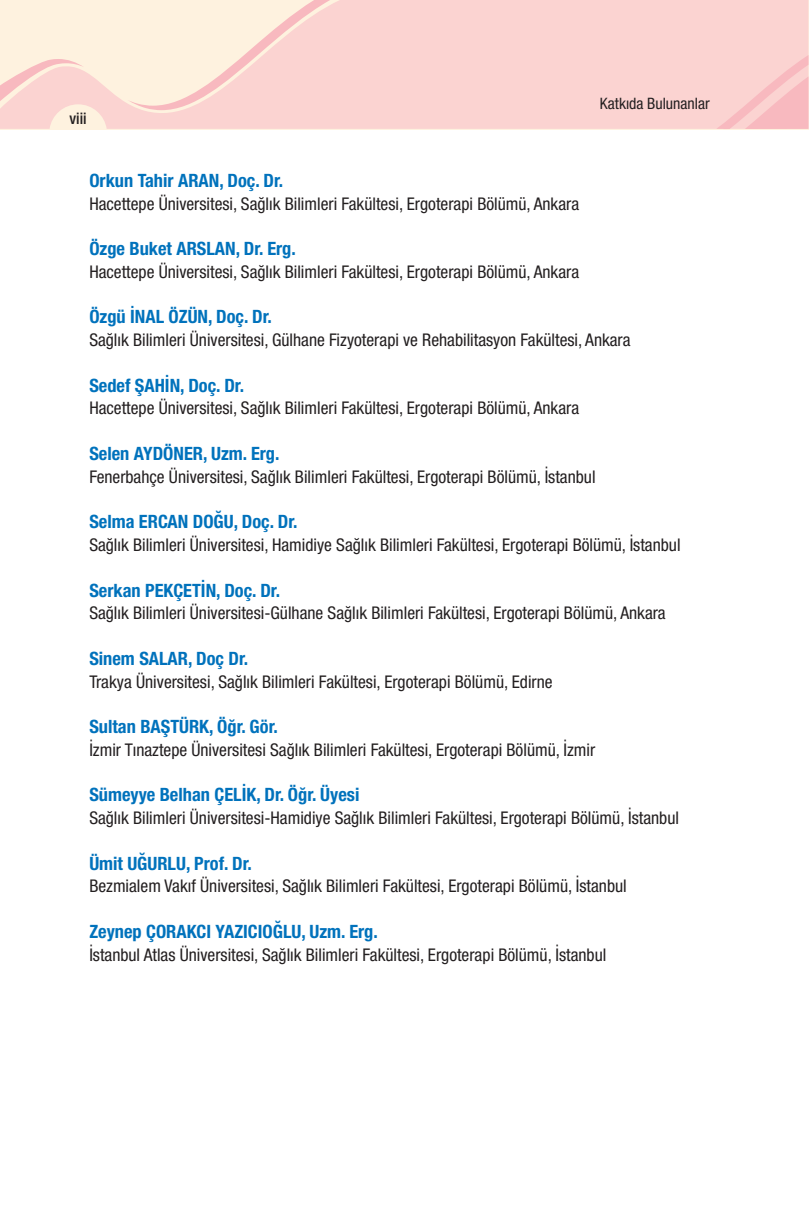
<style>
.page{position:relative;width:809px;height:1221px;background:#fff}
.page>*{position:absolute;margin:0;border:0;box-sizing:border-box;transform-origin:0 0}
.t1{font:700 18.38px "Helvetica 77 Cn";color:#0072bc}
.t2{font:17.5px "Helvetica 57 Cn";color:#231f20}
.t3{font:15.75px "Helvetica 57 Cn";color:#231f20}
.t4{font:15.75px "Helvetica 67 Med Cn";color:#231f20}
</style>
<div class="page">
<svg style="left:0;top:0;width:808px;height:129px;background:#fbd6d2"></svg>
<svg style="left:127px;top:0;width:203px;height:110px;background:#fce3d7"></svg>
<svg style="left:716px;top:55px;width:92px;height:74px;background:#f9c9ca"></svg>
<svg style="left:0;top:59px;width:107px;height:70px;background:#fbdbd4"></svg>
<p class="t4" style="left:69px;top:109px;width:19px">viii</p>
<p class="t3" style="left:600px;top:94px;width:111px">Katkıda Bulunanlar</p>
<p class="t1" style="left:89px;top:169px;width:195px">Orkun Tahir ARAN, Doç. Dr.</p>
<p class="t2" style="left:89px;top:193px;width:491px">Hacettepe Üniversitesi, Sağlık Bilimleri Fakültesi, Ergoterapi Bölümü, Ankara</p>
<p class="t1" style="left:89px;top:237px;width:208px">Özge Buket ARSLAN, Dr. Erg.</p>
<p class="t2" style="left:89px;top:261px;width:491px">Hacettepe Üniversitesi, Sağlık Bilimleri Fakültesi, Ergoterapi Bölümü, Ankara</p>
<p class="t1" style="left:89px;top:306px;width:184px">Özgü İNAL ÖZÜN, Doç. Dr.</p>
<p class="t2" style="left:89px;top:330px;width:543px">Sağlık Bilimleri Üniversitesi, Gülhane Fizyoterapi ve Rehabilitasyon Fakültesi, Ankara</p>
<p class="t1" style="left:89px;top:374px;width:156px">Sedef ŞAHİN, Doç. Dr.</p>
<p class="t2" style="left:89px;top:398px;width:491px">Hacettepe Üniversitesi, Sağlık Bilimleri Fakültesi, Ergoterapi Bölümü, Ankara</p>
<p class="t1" style="left:89px;top:442px;width:192px">Selen AYDÖNER, Uzm. Erg.</p>
<p class="t2" style="left:89px;top:466px;width:507px">Fenerbahçe Üniversitesi, Sağlık Bilimleri Fakültesi, Ergoterapi Bölümü, İstanbul</p>
<p class="t1" style="left:89px;top:510px;width:210px">Selma ERCAN DOĞU, Doç. Dr.</p>
<p class="t2" style="left:89px;top:534px;width:592px">Sağlık Bilimleri Üniversitesi, Hamidiye Sağlık Bilimleri Fakültesi, Ergoterapi Bölümü, İstanbul</p>
<p class="t1" style="left:89px;top:579px;width:192px">Serkan PEKÇETİN, Doç. Dr.</p>
<p class="t2" style="left:89px;top:603px;width:578px">Sağlık Bilimleri Üniversitesi-Gülhane Sağlık Bilimleri Fakültesi, Ergoterapi Bölümü, Ankara</p>
<p class="t1" style="left:89px;top:647px;width:160px">Sinem SALAR, Doç Dr.</p>
<p class="t2" style="left:89px;top:671px;width:465px">Trakya Üniversitesi, Sağlık Bilimleri Fakültesi, Ergoterapi Bölümü, Edirne</p>
<p class="t1" style="left:89px;top:715px;width:190px">Sultan BAŞTÜRK, Öğr. Gör.</p>
<p class="t2" style="left:89px;top:739px;width:507px">İzmir Tınaztepe Üniversitesi Sağlık Bilimleri Fakültesi, Ergoterapi Bölümü, İzmir</p>
<p class="t1" style="left:89px;top:783px;width:271px">Sümeyye Belhan ÇELİK, Dr. Öğr. Üyesi</p>
<p class="t2" style="left:89px;top:807px;width:591px">Sağlık Bilimleri Üniversitesi-Hamidiye Sağlık Bilimleri Fakültesi, Ergoterapi Bölümü, İstanbul</p>
<p class="t1" style="left:89px;top:852px;width:164px">Ümit UĞURLU, Prof. Dr.</p>
<p class="t2" style="left:89px;top:876px;width:539px">Bezmialem Vakıf Üniversitesi, Sağlık Bilimleri Fakültesi, Ergoterapi Bölümü, İstanbul</p>
<p class="t1" style="left:89px;top:920px;width:290px">Zeynep ÇORAKCI YAZICIOĞLU, Uzm. Erg.</p>
<p class="t2" style="left:89px;top:944px;width:518px">İstanbul Atlas Üniversitesi, Sağlık Bilimleri Fakültesi, Ergoterapi Bölümü, İstanbul</p>
</div>
